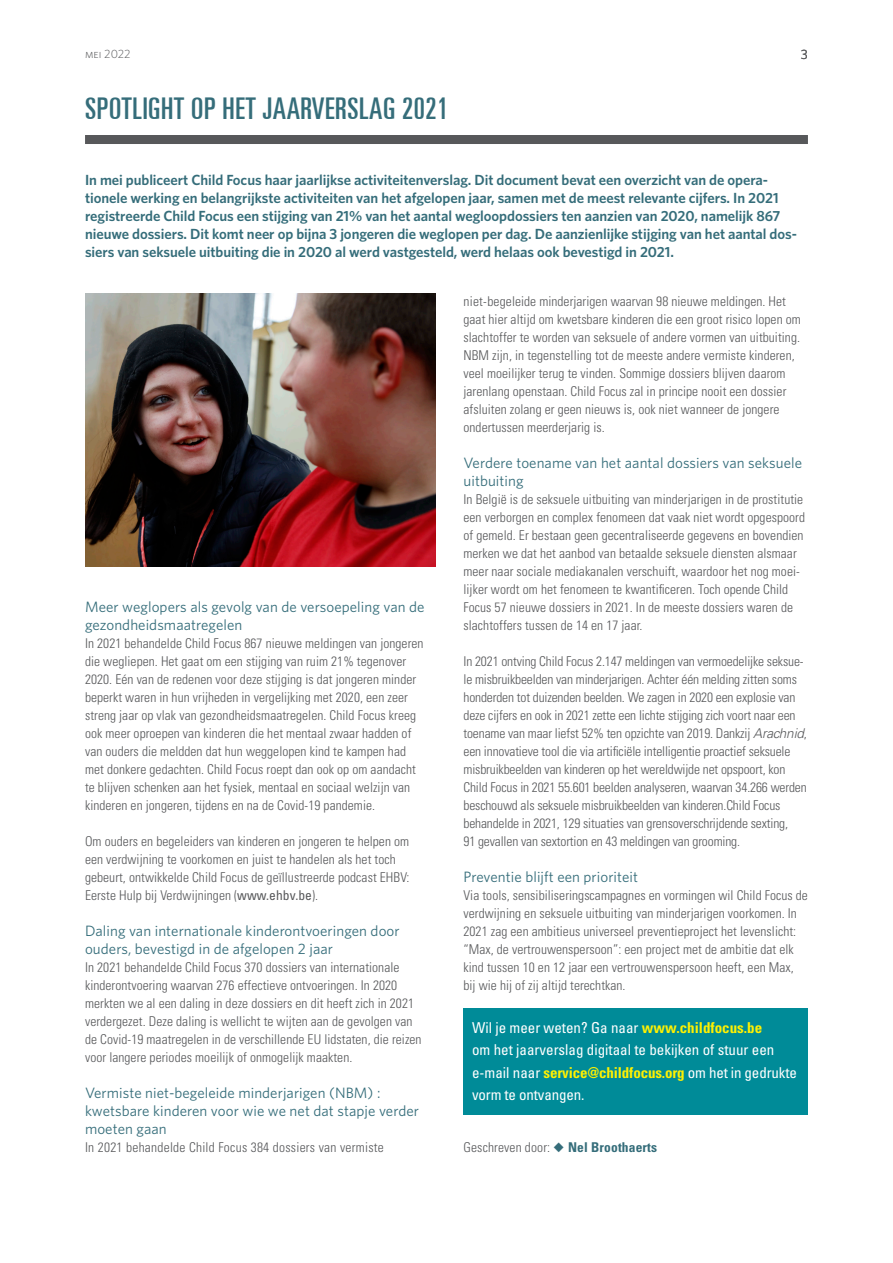
<style>
.page{position:relative;width:893px;height:1263px;background:#fff}
.page>*{position:absolute;margin:0;border:0;box-sizing:border-box;transform-origin:0 0}
.body_Univers_DEF{font:ultra-condensed 30px "Univers LT";letter-spacing:.02em;color:#356d7a}
.body_Univers_DEF-2{font:15px/18px "Whitney";letter-spacing:.005em;color:#356d7a}
.body_Univers_DEF-3{font:condensed 15px/22.5px "Univers LT Std";color:#fff}
.body_Univers_DEF-4{font:600 14.7px/18px "Whitney";letter-spacing:-.005em;color:#356d7a}
.body_Univers_DEF-5{font:300 condensed 13.5px/18px "Univers LT Std";letter-spacing:.005em;color:#57585a}
.Page_Number{font:13.5px "Whitney";color:#57585a}
.Page_HED{font:300 12px "Whitney";color:#57585a}
.s1{font-weight:400}
.s2{font-style:italic;font-stretch:normal}
.s3{font-weight:700;color:#fff101}
.s4{color:#356d7a}
.s5{font-weight:700;color:#356d7a}
</style>
<div class="page">
<img style="left:85px;top:293px;width:351px;height:274px">
<div style="left:85px;top:135px;width:723px;height:9px;background:#57585a"></div>
<div style="left:463px;top:1008px;width:345px;height:106px;background:#008b98"></div>
<p class="Page_HED" style="left:85px;top:46px;width:47px">mei 2022</p>
<p class="Page_Number" style="left:801px;top:45px;width:9px">3</p>
<p class="body_Univers_DEF" style="left:85px;top:91px;width:365px">SPOTLIGHT OP HET JAARVERSLAG 2021</p>
<p class="body_Univers_DEF-4" style="left:85px;top:170px;width:713px">In mei publiceert Child Focus haar jaarlijkse activiteitenverslag. Dit document bevat een overzicht van de opera&shy;tionele werking en belangrijkste activiteiten van het afgelopen jaar, samen met de meest relevante cijfers. In 2021 registreerde Child Focus een stijging van 21% van het aantal wegloopdossiers ten aanzien van 2020, namelijk 867 nieuwe dossiers. Dit komt neer op bijna 3 jongeren die weglopen per dag. De aanzienlijke stijging van het aantal dos&shy;siers van seksuele uitbuiting die in 2020 al werd vastgesteld, werd helaas ook bevestigd in 2021.</p>
<p class="body_Univers_DEF-2" style="left:85px;top:597px;width:341px">Meer weglopers als gevolg van de versoepeling van de gezondheidsmaatregelen</p>
<p class="body_Univers_DEF-5" style="left:85px;top:634px;width:340px">In 2021 behandelde Child Focus 867 nieuwe meldingen van jongeren die wegliepen. Het gaat om een stijging van ruim 21% tegenover 2020. Eén van de redenen voor deze stijging is dat jongeren minder beperkt waren in hun vrijheden in vergelijking met 2020, een zeer streng jaar op vlak van gezondheidsmaatregelen. Child Focus kreeg ook meer oproepen van kinderen die het mentaal zwaar hadden of van ouders die meldden dat hun weggelopen kind te kampen had met donkere gedachten. Child Focus roept dan ook op om aandacht te blijven schenken aan het fysiek, mentaal en sociaal welzijn van kinderen en jongeren, tijdens en na de Covid-19 pandemie.</p>
<p class="body_Univers_DEF-5" style="left:85px;top:832px;width:326px">Om ouders en begeleiders van kinderen en jongeren te helpen om een verdwijning te voorkomen en juist te handelen als het toch gebeurt, ontwikkelde Child Focus de geïllustreerde podcast EHBV:<br>Eerste Hulp bij Verdwijningen (<span class="s1">www.ehbv.be</span>).</p>
<p class="body_Univers_DEF-2" style="left:85px;top:921px;width:316px">Daling van internationale kinderontvoeringen door ouders, bevestigd in de afgelopen 2 jaar</p>
<p class="body_Univers_DEF-5" style="left:85px;top:958px;width:338px">In 2021 behandelde Child Focus 370 dossiers van internationale kinderontvoering waarvan 276 effectieve ontvoeringen. In 2020 merkten we al een daling in deze dossiers en dit heeft zich in 2021 verdergezet. Deze daling is wellicht te wijten aan de gevolgen van de Covid-19 maatregelen in de verschillende EU lidstaten, die reizen voor langere periodes moeilijk of onmogelijk maakten.</p>
<p class="body_Univers_DEF-2" style="left:85px;top:1083px;width:335px">Vermiste niet-begeleide minderjarigen (NBM) : kwetsbare kinderen voor wie we net dat stapje verder moeten gaan</p>
<p class="body_Univers_DEF-5" style="left:85px;top:1138px;width:300px">In 2021 behandelde Child Focus 384 dossiers van vermiste</p>
<p class="body_Univers_DEF-5" style="left:463px;top:292px;width:339px">niet-begeleide minderjarigen waarvan 98 nieuwe meldingen. Het gaat hier altijd om kwetsbare kinderen die een groot risico lopen om slachtoffer te worden van seksuele of andere vormen van uitbuiting.<br>NBM zijn, in tegenstelling tot de meeste andere vermiste kinderen, veel moeilijker terug te vinden. Sommige dossiers blijven daarom jarenlang openstaan. Child Focus zal in principe nooit een dossier afsluiten zolang er geen nieuws is, ook niet wanneer de jongere ondertussen meerderjarig is.</p>
<p class="body_Univers_DEF-2" style="left:463px;top:453px;width:340px">Verdere toename van het aantal dossiers van seksuele uitbuiting</p>
<p class="body_Univers_DEF-5" style="left:463px;top:490px;width:343px">In België is de seksuele uitbuiting van minderjarigen in de prostitutie een verborgen en complex fenomeen dat vaak niet wordt opgespoord of gemeld. Er bestaan geen gecentraliseerde gegevens en bovendien merken we dat het aanbod van betaalde seksuele diensten alsmaar meer naar sociale mediakanalen verschuift, waardoor het nog moei&shy;lijker wordt om het fenomeen te kwantificeren. Toch opende Child Focus 57 nieuwe dossiers in 2021. In de meeste dossiers waren de slachtoffers tussen de 14 en 17 jaar.</p>
<p class="body_Univers_DEF-5" style="left:463px;top:652px;width:345px">In 2021 ontving Child Focus 2.147 meldingen van vermoedelijke seksue&shy;le misbruikbeelden van minderjarigen. Achter één melding zitten soms honderden tot duizenden beelden. We zagen in 2020 een explosie van deze cijfers en ook in 2021 zette een lichte stijging zich voort naar een toename van maar liefst 52% ten opzichte van 2019. Dankzij <span class="s2">Arachnid</span>, een innovatieve tool die via artificiële intelligentie proactief seksuele misbruikbeelden van kinderen op het wereldwijde net opspoort, kon Child Focus in 2021 55.601 beelden analyseren, waarvan 34.266 werden beschouwd als seksuele misbruikbeelden van kinderen.Child Focus behandelde in 2021, 129 situaties van grensoverschrijdende sexting,<br>91 gevallen van sextortion en 43 meldingen van grooming.</p>
<p class="body_Univers_DEF-2" style="left:463px;top:867px;width:176px">Preventie blijft een prioriteit</p>
<p class="body_Univers_DEF-5" style="left:463px;top:886px;width:346px">Via tools, sensibiliseringscampagnes en vormingen wil Child Focus de verdwijning en seksuele uitbuiting van minderjarigen voorkomen. In 2021 zag een ambitieus universeel preventieproject het levenslicht: “Max, de vertrouwenspersoon”: een project met de ambitie dat elk kind tussen 10 en 12 jaar een vertrouwenspersoon heeft, een Max, bij wie hij of zij altijd terechtkan.</p>
<p class="body_Univers_DEF-3" style="left:472px;top:1016px;width:326px">Wil je meer weten? Ga naar <span class="s3">www.childfocus.be<br></span>om het jaarverslag digitaal te bekijken of stuur een e-mail naar <span class="s3">service@childfocus.org</span> om het in gedrukte vorm te ontvangen.</p>
<p class="body_Univers_DEF-5" style="left:463px;top:1138px;width:195px">Geschreven door: <span class="s4">◆</span> <span class="s5">Nel Broothaerts</span></p>
</div>
